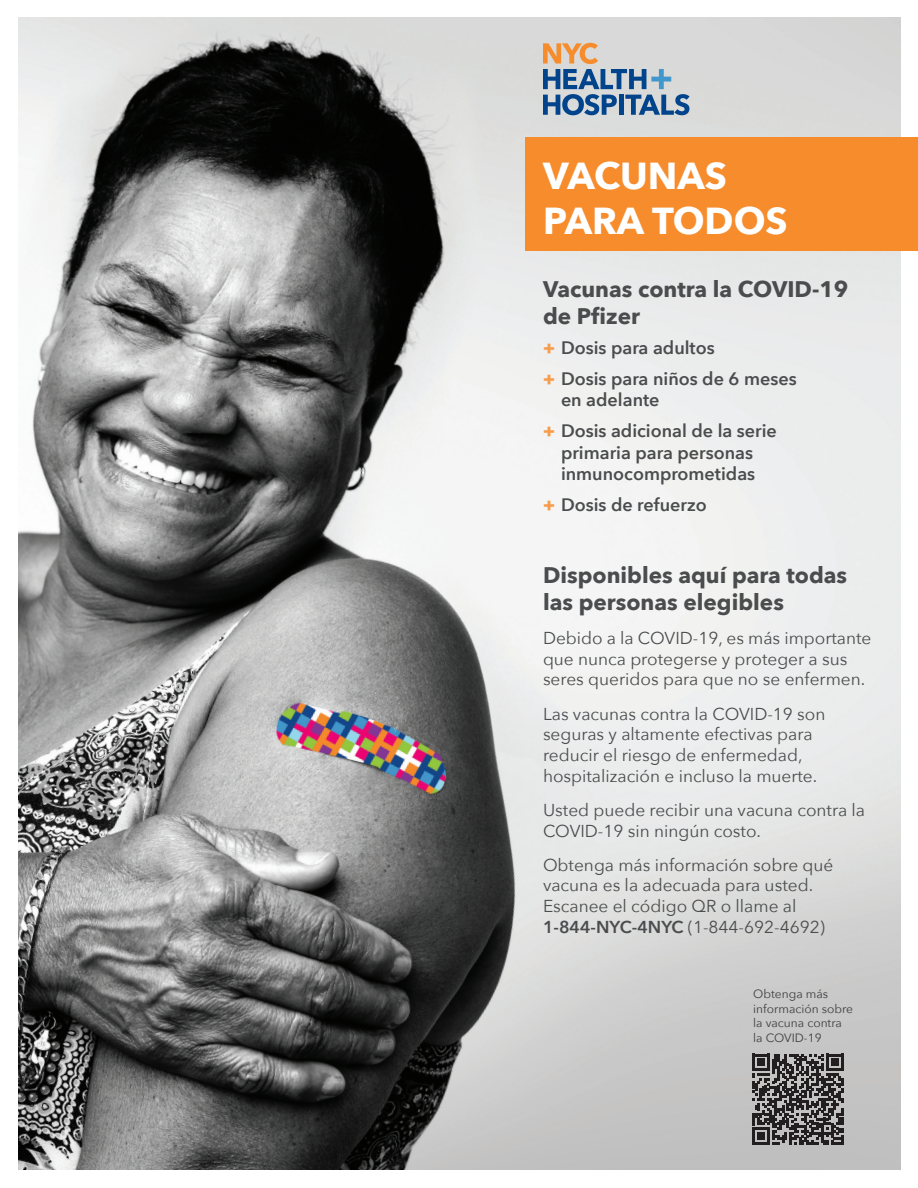
<style>
.page{position:relative;width:918px;height:1188px;background:#fff}
.page>*{position:absolute;margin:0;border:0;box-sizing:border-box;transform-origin:0 0}
.t1{font:700 37.5px/45px "Avenir Next";color:#fff}
.t2{font:700 22.5px/27px "Avenir Next";color:#4b4c4d}
.t3{font:600 18px/21.6px "Avenir Next";color:#4b4c4d}
.t4{font:17.25px/20.7px "Avenir Next";color:#4b4c4d}
.text{font:12px/14.4px "Avenir Next";color:#3e3e3f}
.s1{font-weight:800;color:#f89c4b}
.s2{font-weight:600}
</style>
<div class="page">
<img style="left:18px;top:18px;width:882px;height:1152px">
<div style="left:525px;top:137px;width:392px;height:114px;background:#f68c2c"></div>
<svg style="left:543px;top:43px;width:147px;height:72px;background:#9fadba"></svg>
<svg style="left:752px;top:1054px;width:91px;height:91px;background:#615e5f"></svg>
<p class="t1" style="left:543px;top:152px;width:246px">VACUNAS<br>PARA TODOS</p>
<p class="t2" style="left:543px;top:275px;width:307px">Vacunas contra la COVID-19 de Pfizer</p>
<p class="t3" style="left:543px;top:337px;width:173px"><span class="s1">+</span> Dosis para adultos</p>
<p class="t3" style="left:561px;top:367px;width:237px;text-indent:-18px"><span class="s1">+</span> Dosis para niños de 6 meses en adelante</p>
<p class="t3" style="left:543px;top:419px;width:235px;text-align:center"><span class="s1">+</span> Dosis adicional de la serie primaria para personas inmunocomprometidas</p>
<p class="t3" style="left:543px;top:493px;width:165px"><span class="s1">+</span> Dosis de refuerzo</p>
<p class="t2" style="left:543px;top:561px;width:306px">Disponibles aquí para todas las personas elegibles</p>
<p class="t4" style="left:543px;top:627px;width:330px">Debido a la COVID-19, es más importante que nunca protegerse y proteger a sus seres queridos para que no se enfermen.</p>
<p class="t4" style="left:543px;top:702px;width:284px">Las vacunas contra la COVID-19 son seguras y altamente efectivas para reducir el riesgo de enfermedad, hospitalización e incluso la muerte.</p>
<p class="t4" style="left:543px;top:799px;width:324px">Usted puede recibir una vacuna contra la<br>COVID-19 sin ningún costo.</p>
<p class="t4" style="left:543px;top:854px;width:292px">Obtenga más información sobre qué vacuna es la adecuada para usted.<br>Escanee el código QR o llame al <span class="s2">1-844-NYC-4NYC</span> (1-844-692-4692)</p>
<p class="text" style="left:753px;top:987px;width:101px">Obtenga más información sobre la vacuna contra la COVID-19</p>
</div>
